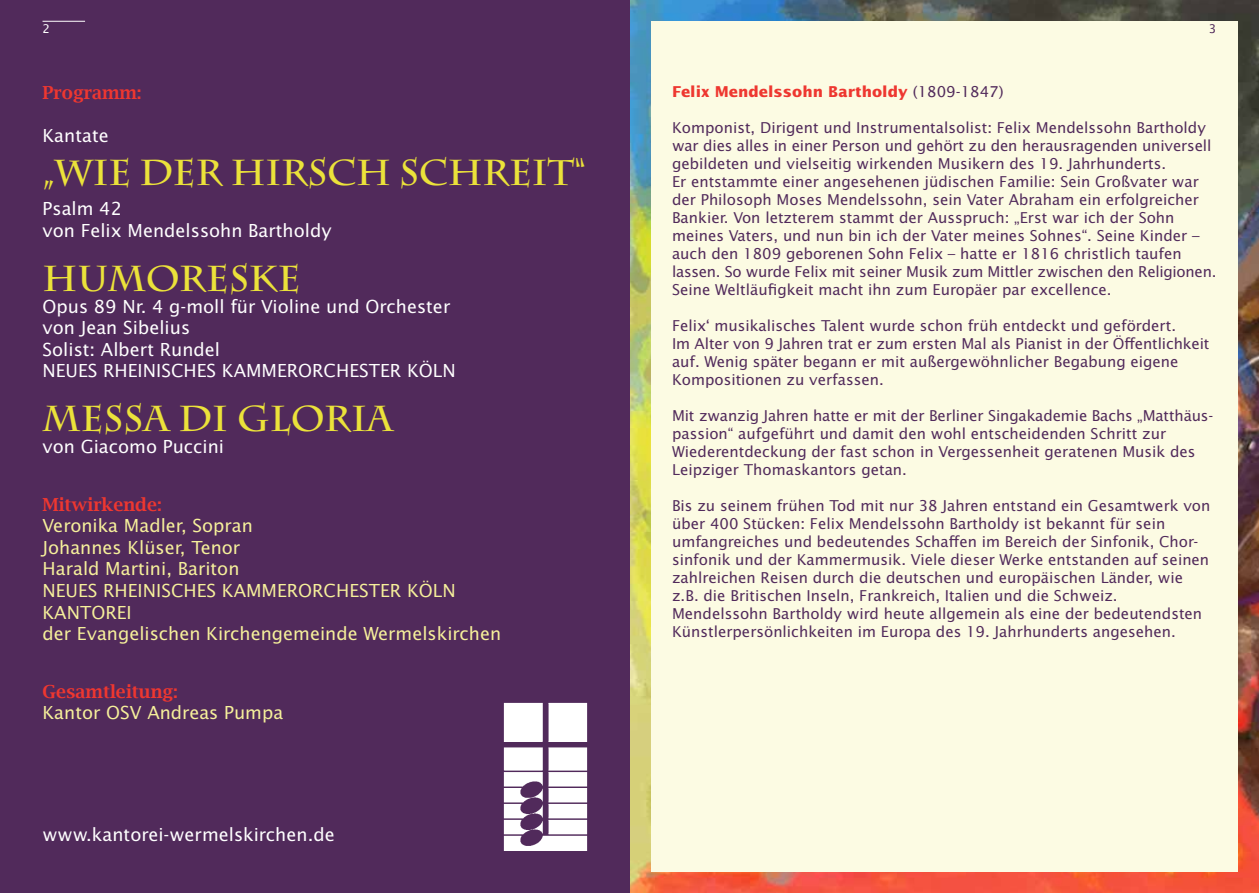
<style>
.page{position:relative;width:1259px;height:893px;background:#fff}
.page>*{position:absolute;margin:0;border:0;box-sizing:border-box;transform-origin:0 0}
.t1{font:700 36px "Charlemagne Std";letter-spacing:-.005em;color:#ebe23a}
.t2{font:18px/21.6px "Lucida Sans";color:#fff}
.t3{font:18px/21.6px "Lucida Sans";color:#f6f09b}
.t4{font:600 18px "Lucida Bright";color:#ee3730}
.t5{font:15px/18px "Lucida Sans";color:#512a5b}
.t6{font:700 15px "Lucida Sans";color:#ee3730}
.t7{font:12px "Lucida Sans";color:#fff}
.t8{font:12px "Lucida Sans";color:#512a5b}
.s1{font-weight:400;color:#512a5b}
</style>
<div class="page">
<img style="left:629px;top:0;width:630px;height:893px">
<div style="left:651px;top:21px;width:586px;height:851px;background:#fcfbe3"></div>
<div style="left:0;top:0;width:629px;height:893px;background:#512a5b"></div>
<hr style="left:43px;top:21px;width:42px;height:1px;background:#fff">
<img style="left:503px;top:702px;width:85px;height:148px">
<p class="t7" style="left:43px;top:21px;width:9px">2</p>
<p class="t8" style="left:1208px;top:22px;width:9px">3</p>
<p class="t4" style="left:43px;top:82px;width:101px">Programm:</p>
<p class="t2" style="left:43px;top:124px;width:68px">Kantate</p>
<h1 class="t1" style="left:43px;top:152px;width:546px">„WIE DER HIRSCH SCHREIT“</h1>
<p class="t2" style="left:43px;top:198px;width:291px">Psalm 42<br>von Felix Mendelssohn Bartholdy</p>
<h1 class="t1" style="left:43px;top:258px;width:260px">HUMORESKE</h1>
<p class="t2" style="left:43px;top:295px;width:415px">Opus 89 Nr. 4 g-moll für Violine und Orchester von Jean Sibelius<br>Solist: Albert Rundel<br>NEUES RHEINISCHES KAMMERORCHESTER KÖLN</p>
<h1 class="t1" style="left:43px;top:398px;width:352px">MESSA DI GLORIA</h1>
<p class="t2" style="left:43px;top:435px;width:183px">von Giacomo Puccini</p>
<p class="t4" style="left:43px;top:494px;width:121px">Mitwirkende:</p>
<p class="t3" style="left:43px;top:514px;width:460px">Veronika Madler, Sopran<br>Johannes Klüser, Tenor<br>Harald Martini, Bariton<br>NEUES RHEINISCHES KAMMERORCHESTER KÖLN<br>KANTOREI<br>der Evangelischen Kirchengemeinde Wermelskirchen</p>
<p class="t4" style="left:43px;top:681px;width:137px">Gesamtleitung:</p>
<p class="t3" style="left:43px;top:702px;width:242px">Kantor OSV Andreas Pumpa</p>
<p class="t2" style="left:43px;top:824px;width:294px">www.kantorei-wermelskirchen.de</p>
<p class="t6" style="left:672px;top:83px;width:333px">Felix Mendelssohn Bartholdy <span class="s1">(1809-1847)</span></p>
<p class="t5" style="left:672px;top:118px;width:546px">Komponist, Dirigent und Instrumentalsolist: Felix Mendelssohn Bartholdy war dies alles in einer Person und gehört zu den herausragenden universell gebildeten und vielseitig wirkenden Musikern des 19. Jahrhunderts.<br>Er entstammte einer angesehenen jüdischen Familie: Sein Großvater war der Philosoph Moses Mendelssohn, sein Vater Abraham ein erfolgreicher Bankier. Von letzterem stammt der Ausspruch: „Erst war ich der Sohn meines Vaters, und nun bin ich der Vater meines Sohnes“. Seine Kinder – auch den 1809 geborenen Sohn Felix – hatte er 1816 christlich taufen lassen. So wurde Felix mit seiner Musik zum Mittler zwischen den Religionen.<br>Seine Weltläufigkeit macht ihn zum Europäer par excellence.</p>
<p class="t5" style="left:672px;top:316px;width:539px">Felix‘ musikalisches Talent wurde schon früh entdeckt und gefördert.<br>Im Alter von 9 Jahren trat er zum ersten Mal als Pianist in der Öffentlichkeit auf. Wenig später begann er mit außergewöhnlicher Begabung eigene Kompositionen zu verfassen.</p>
<p class="t5" style="left:672px;top:406px;width:543px">Mit zwanzig Jahren hatte er mit der Berliner Singakademie Bachs „Matthäus&shy;passion“ aufgeführt und damit den wohl entscheidenden Schritt zur Wiederentdeckung der fast schon in Vergessenheit geratenen Musik des Leipziger Thomaskantors getan.</p>
<p class="t5" style="left:672px;top:496px;width:540px">Bis zu seinem frühen Tod mit nur 38 Jahren entstand ein Gesamtwerk von über 400 Stücken: Felix Mendelssohn Bartholdy ist bekannt für sein umfangreiches und bedeutendes Schaffen im Bereich der Sinfonik, Chor&shy;sinfonik und der Kammermusik. Viele dieser Werke entstanden auf seinen zahlreichen Reisen durch die deutschen und europäischen Länder, wie z.B. die Britischen Inseln, Frankreich, Italien und die Schweiz.<br>Mendelssohn Bartholdy wird heute allgemein als eine der bedeutendsten Künstlerpersönlichkeiten im Europa des 19. Jahrhunderts angesehen.</p>
</div>
